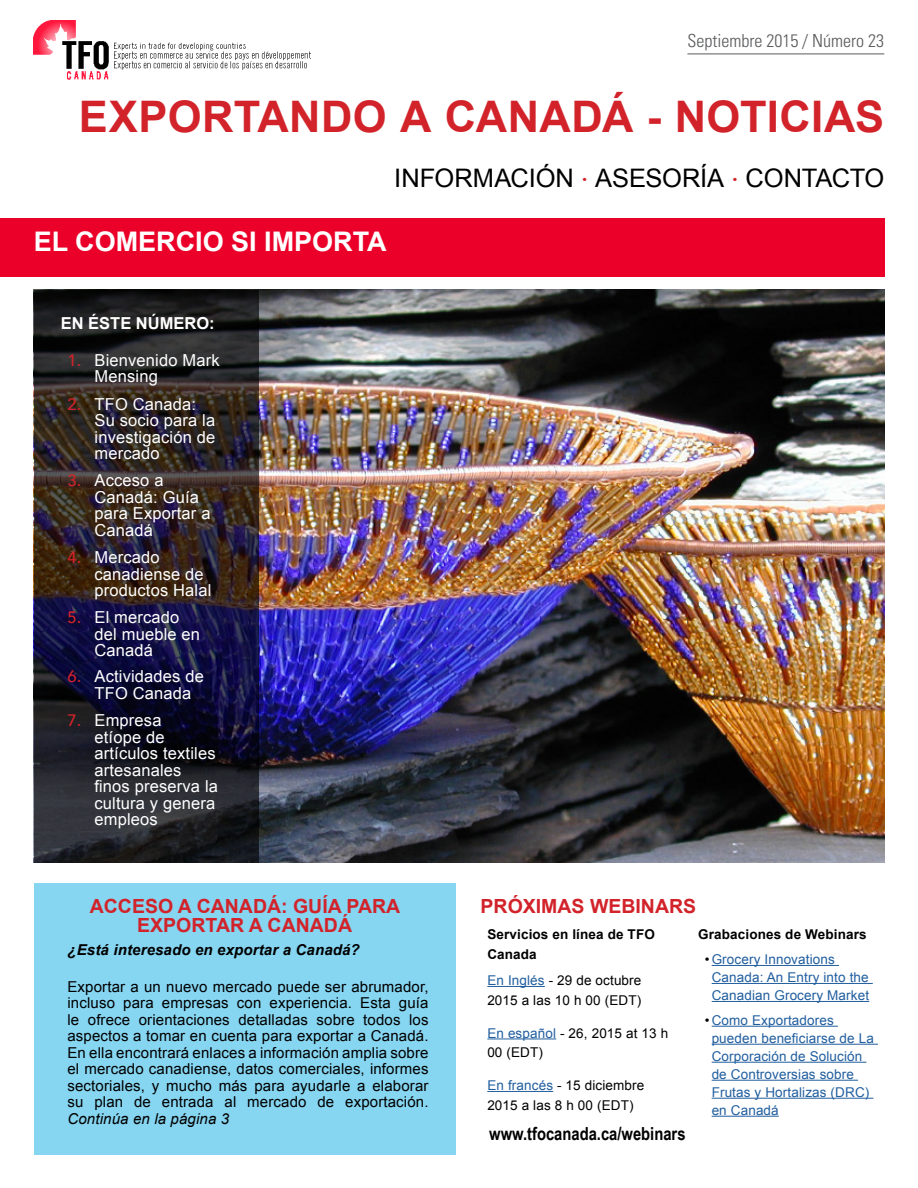
<style>
.page{position:relative;width:918px;height:1188px;background:#fff}
.page>*{position:absolute;margin:0;border:0;box-sizing:border-box;transform-origin:0 0}
.Cover_Tittle{font:700 43.5px "Arial";letter-spacing:.01em;color:#d2232a}
.Issue_Tittle{font:700 27px "Arial";color:#fff}
.Cover_under_tittle{font:25.5px "Arial";letter-spacing:-.005em;color:#000}
.Cover_Bottom_Tittles{font:700 19.5px/19.5px "Arial";color:#d2232a;text-align:center}
.t1{font:700 18px "Arial Narrow";color:#000}
.Top_Month_Issue{font:300 condensed 18px "Univers LT Std";color:#58595b}
.t2{font:16.5px/16.5px "Arial";letter-spacing:.01em;color:#fff}
.Cover_Bottom_Tittles-2{font:700 16.5px "Arial";color:#fff}
.Cover_Bottom_text{font:15px/16.5px "Arial";letter-spacing:.01em;color:#000;text-align:justify}
.Cover_Bottom_text-2{font:italic 700 15px "Arial";letter-spacing:.01em;color:#000}
.t3{font:13.5px/18px "Arial";letter-spacing:.01em;color:#215e9e}
.Cover_Bottom_text-3{font:13.5px/19.5px "Arial";letter-spacing:.01em;color:#000}
.Cover_Bottom_text-4{font:700 13.5px/19.5px "Arial";letter-spacing:.01em;color:#000}
.s1{font-family:"Avenir";font-weight:500;color:#d2232a}
.s2{font-style:italic}
.s3{color:#215e9e}
.s4{color:#000}
</style>
<div class="page">
<img style="left:33px;top:21px;width:277px;height:58px">
<div style="left:0;top:218px;width:884px;height:59px;background:#eb0029"></div>
<hr style="left:687px;top:54px;width:197px;height:1px;background:#58595b">
<img style="left:259px;top:290px;width:625px;height:573px">
<div style="left:34px;top:883px;width:422px;height:271px;background:#86d5f1"></div>
<hr style="left:487px;top:986px;width:58px;height:1px;background:#215e9e">
<hr style="left:487px;top:1038px;width:69px;height:1px;background:#215e9e">
<hr style="left:487px;top:1091px;width:66px;height:1px;background:#215e9e">
<hr style="left:712px;top:965px;width:127px;height:1px;background:#215e9e">
<hr style="left:712px;top:983px;width:161px;height:1px;background:#215e9e">
<hr style="left:712px;top:1001px;width:157px;height:1px;background:#215e9e">
<hr style="left:712px;top:1026px;width:126px;height:1px;background:#215e9e">
<hr style="left:712px;top:1044px;width:166px;height:1px;background:#215e9e">
<hr style="left:712px;top:1062px;width:155px;height:1px;background:#215e9e">
<hr style="left:712px;top:1080px;width:146px;height:1px;background:#215e9e">
<hr style="left:712px;top:1098px;width:161px;height:1px;background:#215e9e">
<hr style="left:712px;top:1116px;width:67px;height:1px;background:#215e9e">
<svg style="left:34px;top:290px;width:225px;height:573px;background:#25202a"></svg>
<p class="Top_Month_Issue" style="left:687px;top:30px;width:198px">Septiembre 2015 / Número 23</p>
<p class="Cover_Tittle" style="left:79px;top:88px;width:807px">EXPORTANDO A CANADÁ - NOTICIAS</p>
<p class="Cover_under_tittle" style="left:394px;top:162px;width:491px">INFORMACIÓN <span class="s1">∙</span> ASESORÍA <span class="s1">∙</span> CONTACTO</p>
<p class="Issue_Tittle" style="left:34px;top:224px;width:355px">EL COMERCIO SI IMPORTA</p>
<p class="Cover_Bottom_Tittles-2" style="left:61px;top:312px;width:156px">EN ÉSTE NÚMERO:</p>
<p class="t2" style="left:95px;top:352px;width:127px;text-indent:-27px"><span class="s1">1.</span> Bienvenido Mark<br>Mensing</p>
<p class="t2" style="left:95px;top:396px;width:122px;text-indent:-27px"><span class="s1">2.</span> TFO Canada:<br>Su socio para la investigación de mercado</p>
<p class="t2" style="left:95px;top:472px;width:118px;text-indent:-27px"><span class="s1">3.</span> Acceso a<br>Canadá: Guía para Exportar a<br>Canadá</p>
<p class="t2" style="left:95px;top:549px;width:118px;text-indent:-27px"><span class="s1">4.</span> Mercado canadiense de productos Halal</p>
<p class="t2" style="left:95px;top:610px;width:107px;text-indent:-27px"><span class="s1">5.</span> El mercado del mueble en<br>Canadá</p>
<p class="t2" style="left:95px;top:668px;width:111px;text-indent:-27px"><span class="s1">6.</span> Actividades de<br>TFO Canada</p>
<p class="t2" style="left:95px;top:712px;width:125px;text-indent:-27px"><span class="s1">7.</span> Empresa<br>etíope de artículos textiles artesanales finos preserva la cultura y genera empleos</p>
<p class="Cover_Bottom_Tittles" style="left:90px;top:897px;width:312px">ACCESO A CANADÁ: GUÍA PARA<br>EXPORTAR A CANADÁ</p>
<p class="Cover_Bottom_text-2" style="left:68px;top:940px;width:294px">¿Está interesado en exportar a Canadá?</p>
<p class="Cover_Bottom_text" style="left:68px;top:979px;width:363px">Exportar a un nuevo mercado puede ser abrumador, incluso para empresas con experiencia. Esta guía le ofrece orientaciones detalladas sobre todos los aspectos a tomar en cuenta para exportar a Canadá.<br>En ella encontrará enlaces a información amplia sobre el mercado canadiense, datos comerciales, informes sectoriales, y mucho más para ayudarle a elaborar su plan de entrada al mercado de exportación.<br><span class="s2">Continúa en la página 3</span></p>
<p class="Cover_Bottom_Tittles" style="left:481px;top:897px;width:217px">PRÓXIMAS WEBINARS</p>
<p class="Cover_Bottom_text-4" style="left:487px;top:925px;width:169px">Servicios en línea de TFO<br>Canada</p>
<p class="Cover_Bottom_text-3" style="left:487px;top:971px;width:156px"><span class="s3">En Inglés</span> - 29 de octubre<br>2015 a las 10 h 00 (EDT)</p>
<p class="Cover_Bottom_text-3" style="left:487px;top:1023px;width:182px"><span class="s3">En español</span> - 26, 2015 at 13 h<br>00 (EDT)</p>
<p class="Cover_Bottom_text-3" style="left:487px;top:1076px;width:159px"><span class="s3">En francés</span> - 15 diciembre<br>2015 a las 8 h 00 (EDT)</p>
<p class="Cover_Bottom_text-4" style="left:698px;top:925px;width:170px">Grabaciones de Webinars</p>
<p class="t3" style="left:712px;top:950px;width:159px;text-indent:-7px"><span class="s4">•</span>Grocery Innovations<br>Canada: An Entry into the<br>Canadian Grocery Market</p>
<p class="t3" style="left:712px;top:1011px;width:164px;text-indent:-7px"><span class="s4">•</span> Como Exportadores pueden beneficiarse de La<br>Corporación de Solución de Controversias sobre<br>Frutas y Hortalizas (DRC) en Canadá</p>
<p class="t1" style="left:489px;top:1120px;width:198px">www.tfocanada.ca/webinars</p>
</div>
